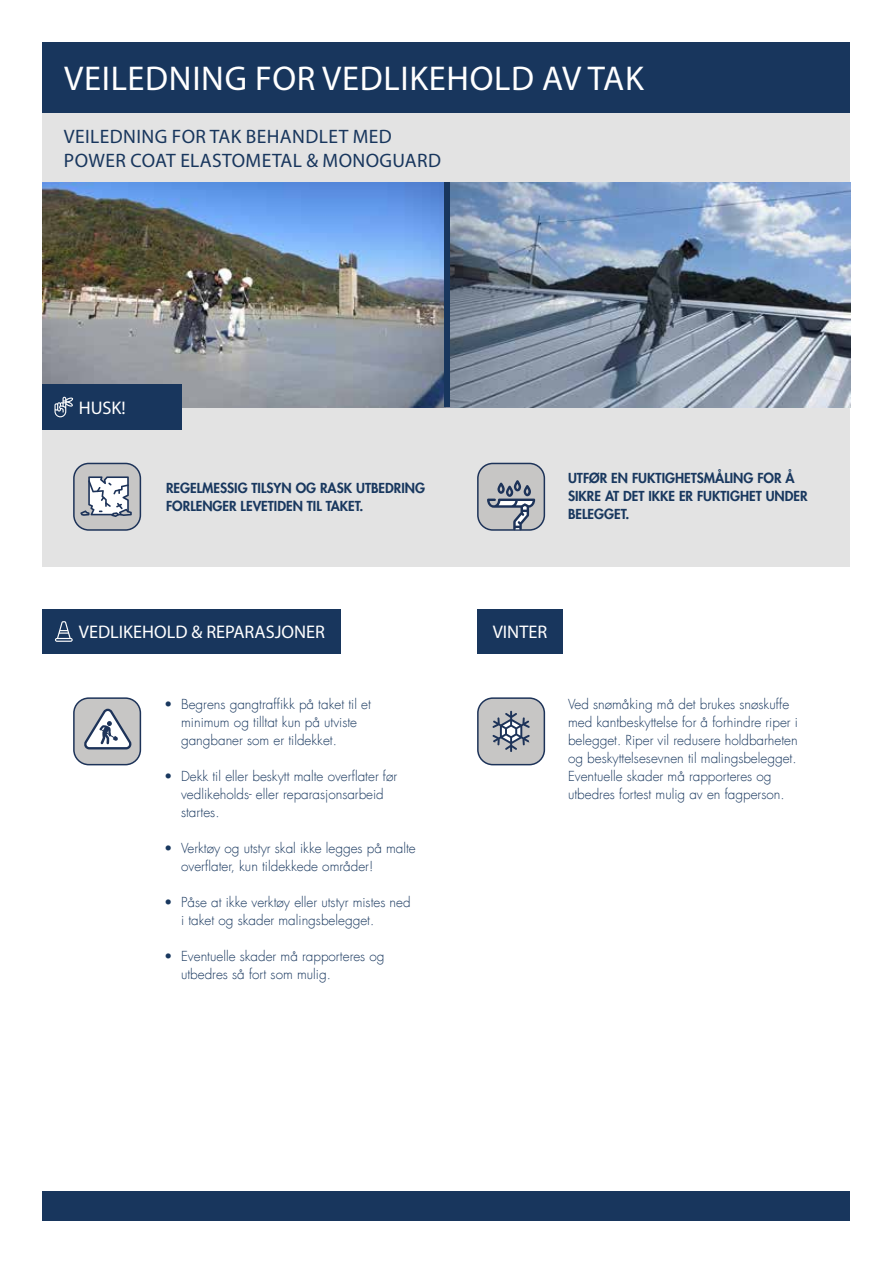
<style>
.page{position:relative;width:893px;height:1263px;background:#fff}
.page>*{position:absolute;margin:0;border:0;box-sizing:border-box;transform-origin:0 0}
.t1{font:34.5px "Myriad Pro";letter-spacing:.02em;color:#fff}
.t2{font:19.5px/24px "Myriad Pro";letter-spacing:.02em;color:#18365d}
.t3{font:18.3px "Myriad Pro";color:#fff}
.t4{font:300 13.5px/18px "Futura LT";color:#19385f}
.t5{font:800 13.5px/18px "Futura LT";color:#19385f}
</style>
<div class="page">
<div style="left:43px;top:43px;width:807px;height:71px;background:#18365d"></div>
<div style="left:43px;top:114px;width:807px;height:69px;background:#e3e3e3"></div>
<div style="left:43px;top:407px;width:807px;height:159px;background:#e3e3e3"></div>
<img style="left:43px;top:183px;width:401px;height:224px">
<svg style="left:449px;top:183px;width:401px;height:224px;background:#8092a8"></svg>
<div style="left:43px;top:384px;width:139px;height:46px;background:#18365d"></div>
<div style="left:43px;top:609px;width:298px;height:45px;background:#18365d"></div>
<div style="left:477px;top:609px;width:86px;height:45px;background:#18365d"></div>
<svg style="left:54px;top:397px;width:20px;height:20px"></svg>
<svg style="left:55px;top:621px;width:18px;height:21px"></svg>
<svg style="left:73px;top:697px;width:68px;height:68px"></svg>
<svg style="left:477px;top:697px;width:68px;height:68px;background:#aeb1b7"></svg>
<div style="left:43px;top:1191px;width:807px;height:29px;background:#18365d"></div>
<div style="left:444px;top:183px;width:5px;height:224px;background:#18365d"></div>
<svg style="left:73px;top:463px;width:68px;height:68px;background:#b7bac0"></svg>
<svg style="left:477px;top:463px;width:68px;height:68px;background:#a7abb2"></svg>
<h1 class="t1" style="left:64px;top:57px;width:581px">VEILEDNING FOR VEDLIKEHOLD AV TAK</h1>
<h2 class="t2" style="left:64px;top:125px;width:379px">VEILEDNING FOR TAK BEHANDLET MED<br>POWER COAT ELASTOMETAL &amp; MONOGUARD</h2>
<h3 class="t3" style="left:79px;top:396px;width:48px">HUSK!</h3>
<p class="t5" style="left:166px;top:479px;width:261px">REGELMESSIG TILSYN OG RASK UTBEDRING<br>FORLENGER LEVETIDEN TIL TAKET.</p>
<p class="t5" style="left:568px;top:469px;width:241px">UTFØR EN FUKTIGHETSMÅLING FOR Å<br>SIKRE AT DET IKKE ER FUKTIGHET UNDER<br>BELEGGET.</p>
<h3 class="t3" style="left:79px;top:621px;width:248px">VEDLIKEHOLD &amp; REPARASJONER</h3>
<h3 class="t3" style="left:493px;top:621px;width:56px">VINTER</h3>
<p class="t4" style="left:181px;top:695px;width:191px;text-indent:-17px">• Begrens gangtraffikk på taket til et minimum og tilltat kun på utviste gangbaner som er tildekket.</p>
<p class="t4" style="left:181px;top:767px;width:218px;text-indent:-17px">• Dekk til eller beskytt malte overflater før vedlikeholds- eller reparasjonsarbeid startes.</p>
<p class="t4" style="left:181px;top:839px;width:236px;text-indent:-17px">• Verktøy og utstyr skal ikke legges på malte overflater, kun tildekkede områder!</p>
<p class="t4" style="left:181px;top:893px;width:231px;text-indent:-17px">• Påse at ikke verktøy eller utstyr mistes ned i taket og skader malingsbelegget.</p>
<p class="t4" style="left:181px;top:947px;width:205px;text-indent:-17px">• Eventuelle skader må rapporteres og utbedres så fort som mulig.</p>
<p class="t4" style="left:568px;top:695px;width:231px">Ved snømåking må det brukes snøskuffe med kantbeskyttelse for å forhindre riper i belegget. Riper vil redusere holdbarheten og beskyttelsesevnen til malingsbelegget.<br>Eventuelle skader må rapporteres og utbedres fortest mulig av en fagperson.</p>
</div>
